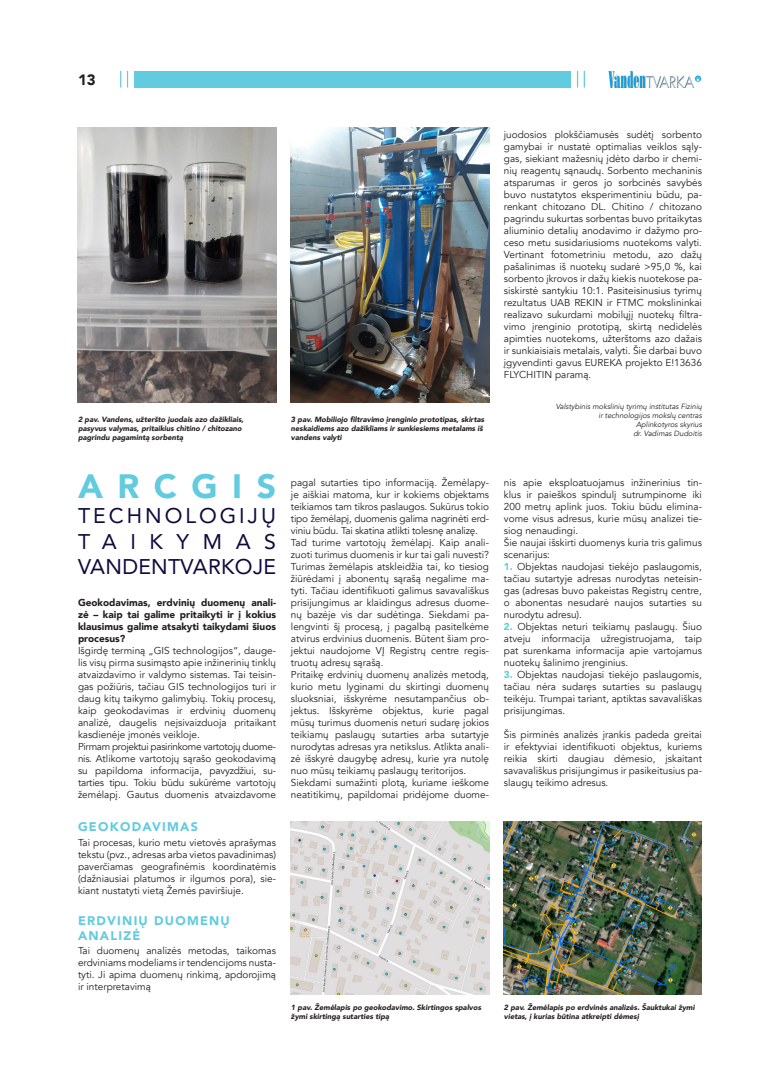
<style>
.page{position:relative;width:780px;height:1088px;background:#fff}
.page>*{position:absolute;margin:0;border:0;box-sizing:border-box;transform-origin:0 0}
.Antraste___zydra{font:900 33.75px "Avenir";letter-spacing:.43em;color:#63cbdf}
.Antraste___juoda{font:21.25px/25.5px "Avenir";letter-spacing:.14em;color:#0f0a3d;text-align:justify}
.t1{font:900 15px "Avenir";color:#231f20}
.Antraste___juoda-2{font:900 12.5px/15px "Avenir";letter-spacing:.1em;color:#63cbdf}
.Bendras_tekstas{font:10px/12px "Avenir";color:#231f20;text-align:justify}
.Bendras_tekstas-2{font:900 10px/12px "Avenir";color:#231f20;text-align:justify}
.Paveiksleliu_pavadinima{font:italic 900 7.5px/9px "Avenir";color:#231f20}
.Paveiksleliu_pavadinima-2{font:italic 7.5px "Avenir";color:#231f20}
.s1{font-weight:900;color:#63cbdf}
</style>
<div class="page">
<div style="left:134px;top:71px;width:436px;height:17px;background:#63cbdf"></div>
<svg style="left:120px;top:71px;width:1px;height:17px"></svg>
<svg style="left:127px;top:71px;width:1px;height:17px"></svg>
<svg style="left:577px;top:71px;width:8px;height:17px"></svg>
<img style="left:608px;top:70px;width:94px;height:18px">
<img style="left:78px;top:128px;width:198px;height:274px">
<img style="left:291px;top:128px;width:198px;height:274px">
<img style="left:291px;top:822px;width:198px;height:173px">
<img style="left:504px;top:822px;width:198px;height:173px">
<h3 class="t1" style="left:78px;top:67px;width:19px">13</h3>
<p class="Paveiksleliu_pavadinima" style="left:78px;top:415px;width:167px">2 pav. Vandens, užteršto juodais azo dažikliais, pasyvus valymas, pritaikius chitino / chitozano pagrindu pagamintą sorbentą</p>
<p class="Antraste___zydra" style="left:78px;top:457px;width:200px">ARCGIS</p>
<p class="Antraste___juoda" style="left:78px;top:502px;width:200px">TECHNOLOGIJŲ TAIKYMAS VANDENTVARKOJE</p>
<p class="Bendras_tekstas-2" style="left:78px;top:596px;width:199px">Geokodavimas, erdvinių duomenų anali&shy;zė – kaip tai galime pritaikyti ir į kokius klausimus galime atsakyti taikydami šiuos procesus?</p>
<p class="Bendras_tekstas" style="left:78px;top:645px;width:199px">Išgirdę terminą „GIS technologijos“, dauge&shy;lis visų pirma susimąsto apie inžinerinių tinklų atvaizdavimo ir valdymo sistemas. Tai teisin&shy;gas požiūris, tačiau GIS technologijos turi ir daug kitų taikymo galimybių. Tokių procesų, kaip geokodavimas ir erdvinių duomenų analizė, daugelis neįsivaizduoja pritaikant kasdienėje įmonės veikloje.</p>
<p class="Bendras_tekstas" style="left:78px;top:741px;width:199px">Pirmam projektui pasirinkome vartotojų duome&shy;nis. Atlikome vartotojų sąrašo geokodavimą su papildoma informacija, pavyzdžiui, su&shy;tarties tipu. Tokiu būdu sukūrėme vartotojų žemėlapį. Gautus duomenis atvaizdavome</p>
<p class="Antraste___juoda-2" style="left:78px;top:819px;width:121px">GEOKODAVIMAS</p>
<p class="Bendras_tekstas" style="left:78px;top:837px;width:199px">Tai procesas, kurio metu vietovės aprašymas tekstu (pvz., adresas arba vietos pavadinimas) paverčiamas geografinėmis koordinatėmis (dažniausiai platumos ir ilgumos pora), sie&shy;kiant nustatyti vietą Žemės paviršiuje.</p>
<p class="Antraste___juoda-2" style="left:78px;top:912px;width:153px">ERDVINIŲ DUOMENŲ<br>ANALIZĖ</p>
<p class="Bendras_tekstas" style="left:78px;top:945px;width:199px">Tai duomenų analizės metodas, taikomas erdviniams modeliams ir tendencijoms nusta&shy;tyti. Ji apima duomenų rinkimą, apdorojimą ir interpretavimą</p>
<p class="Paveiksleliu_pavadinima" style="left:291px;top:415px;width:195px">3 pav. Mobiliojo filtravimo įrenginio prototipas, skirtas neskaidiems azo dažikliams ir sunkiesiems metalams iš vandens valyti</p>
<p class="Bendras_tekstas" style="left:291px;top:477px;width:199px">pagal sutarties tipo informaciją. Žemėlapy&shy;je aiškiai matoma, kur ir kokiems objektams teikiamos tam tikros paslaugos. Sukūrus tokio tipo žemėlapį, duomenis galima nagrinėti erd&shy;viniu būdu. Tai skatina atlikti tolesnę analizę.</p>
<p class="Bendras_tekstas" style="left:291px;top:537px;width:199px">Tad turime vartotojų žemėlapį. Kaip anali&shy;zuoti turimus duomenis ir kur tai gali nuvesti?<br>Turimas žemėlapis atskleidžia tai, ko tiesiog žiūrėdami į abonentų sąrašą negalime ma&shy;tyti. Tačiau identifikuoti galimus savavališkus prisijungimus ar klaidingus adresus duome&shy;nų bazėje vis dar sudėtinga. Siekdami pa&shy;lengvinti šį procesą, į pagalbą pasitelkėme atvirus erdvinius duomenis. Būtent šiam pro&shy;jektui naudojome VĮ Registrų centre regis&shy;truotų adresų sąrašą.</p>
<p class="Bendras_tekstas" style="left:291px;top:669px;width:199px">Pritaikę erdvinių duomenų analizės metodą, kurio metu lyginami du skirtingi duomenų sluoksniai, išskyrėme nesutampančius ob&shy;jektus. Išskyrėme objektus, kurie pagal mūsų turimus duomenis neturi sudarę jokios teikiamų paslaugų sutarties arba sutartyje nurodytas adresas yra netikslus. Atlikta anali&shy;zė išskyrė daugybę adresų, kurie yra nutolę nuo mūsų teikiamų paslaugų teritorijos.</p>
<p class="Bendras_tekstas" style="left:291px;top:777px;width:199px">Siekdami sumažinti plotą, kuriame ieškome neatitikimų, papildomai pridėjome duome-</p>
<p class="Bendras_tekstas" style="left:504px;top:129px;width:199px">juodosios plokščiamusės sudėtį sorbento gamybai ir nustatė optimalias veiklos sąly&shy;gas, siekiant mažesnių įdėto darbo ir chemi&shy;nių reagentų sąnaudų. Sorbento mechaninis atsparumas ir geros jo sorbcinės savybės buvo nustatytos eksperimentiniu būdu, pa&shy;renkant chitozano DL. Chitino / chitozano pagrindu sukurtas sorbentas buvo pritaikytas aliuminio detalių anodavimo ir dažymo pro&shy;ceso metu susidariusioms nuotekoms valyti.<br>Vertinant fotometriniu metodu, azo dažų pašalinimas iš nuotekų sudarė &gt;95,0 %, kai sorbento įkrovos ir dažų kiekis nuotekose pa&shy;siskirstė santykiu 10:1. Pasiteisinusius tyrimų rezultatus UAB REKIN ir FTMC mokslininkai realizavo sukurdami mobilųjį nuotekų filtra&shy;vimo įrenginio prototipą, skirtą nedidelės apimties nuotekoms, užterštoms azo dažais ir sunkiaisiais metalais, valyti. Šie darbai buvo įgyvendinti gavus EUREKA projekto E!13636<br>FLYCHITIN paramą.</p>
<p class="Paveiksleliu_pavadinima-2" style="left:555px;top:402px;width:148px">Valstybinis mokslinių tyrimų institutas Fizinių</p>
<p class="Paveiksleliu_pavadinima-2" style="left:598px;top:411px;width:105px">ir technologijos mokslų centras</p>
<p class="Paveiksleliu_pavadinima-2" style="left:636px;top:420px;width:67px">Aplinkotyros skyrius</p>
<p class="Paveiksleliu_pavadinima-2" style="left:633px;top:429px;width:70px">dr. Vadimas Dudoitis</p>
<p class="Bendras_tekstas" style="left:504px;top:477px;width:199px">nis apie eksploatuojamus inžinerinius tin&shy;klus ir paieškos spindulį sutrumpinome iki 200 metrų aplink juos. Tokiu būdu elimina&shy;vome visus adresus, kurie mūsų analizei tie&shy;siog nenaudingi.</p>
<p class="Bendras_tekstas" style="left:504px;top:537px;width:199px">Šie naujai išskirti duomenys kuria tris galimus scenarijus:</p>
<p class="Bendras_tekstas" style="left:504px;top:561px;width:199px"><span class="s1">1.</span> Objektas naudojasi tiekėjo paslaugomis, tačiau sutartyje adresas nurodytas neteisin&shy;gas (adresas buvo pakeistas Registrų centre, o abonentas nesudarė naujos sutarties su nurodytu adresu).</p>
<p class="Bendras_tekstas" style="left:504px;top:621px;width:199px"><span class="s1">2.</span> Objektas neturi teikiamų paslaugų. Šiuo atveju informacija užregistruojama, taip pat surenkama informacija apie vartojamus nuotekų šalinimo įrenginius.</p>
<p class="Bendras_tekstas" style="left:504px;top:669px;width:199px"><span class="s1">3.</span> Objektas naudojasi tiekėjo paslaugomis, tačiau nėra sudaręs sutarties su paslaugų teikėju. Trumpai tariant, aptiktas savavališkas prisijungimas.</p>
<p class="Bendras_tekstas" style="left:504px;top:729px;width:199px">Šis pirminės analizės įrankis padeda greitai ir efektyviai identifikuoti objektus, kuriems reikia skirti daugiau dėmesio, įskaitant savavališkus prisijungimus ir pasikeitusius pa&shy;slaugų teikimo adresus.</p>
<p class="Paveiksleliu_pavadinima" style="left:291px;top:1003px;width:192px">1 pav. Žemėlapis po geokodavimo. Skirtingos spalvos žymi skirtingą sutarties tipą</p>
<p class="Paveiksleliu_pavadinima" style="left:504px;top:1003px;width:192px">2 pav. Žemėlapis po erdvinės analizės. Šauktukai žymi vietas, į kurias būtina atkreipti dėmesį</p>
</div>
